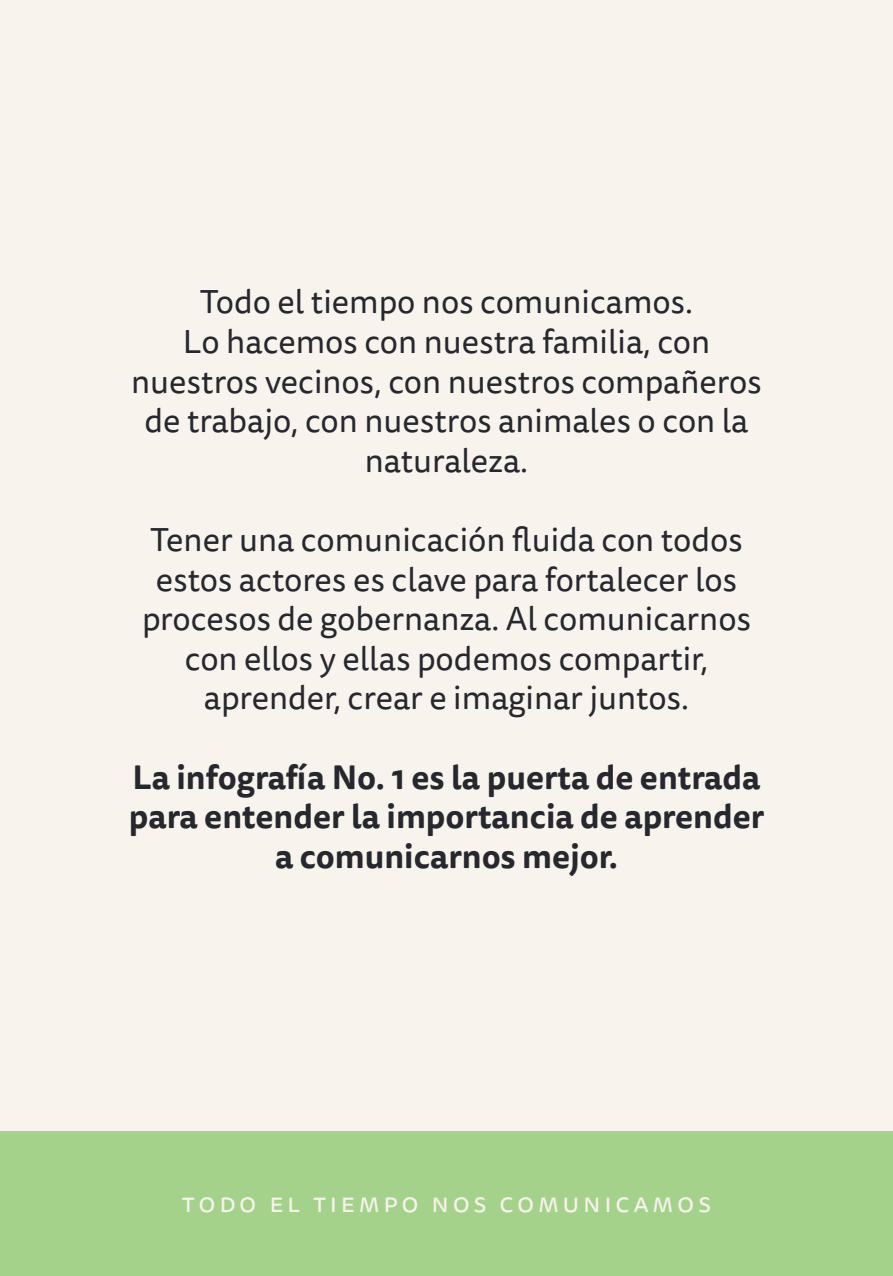
<style>
.page{position:relative;width:893px;height:1276px;background:#f8f3ed}
.page>*{position:absolute;margin:0;border:0;box-sizing:border-box;transform-origin:0 0}
.t1{font:33px/39.6px "Tisa Sans Pro";color:#26282e;text-align:center}
.t2{font:700 33px/39.6px "Tisa Sans Pro";color:#26282e;text-align:center}
.t3{font:27px "Tisa Sans Pro";letter-spacing:.14em;color:#f8f3ed}
</style>
<div class="page">
<div style="left:0;top:1131px;width:893px;height:145px;background:#a5d28a"></div>
<p class="t1" style="left:200px;top:283px;width:495px">Todo el tiempo nos comunicamos.</p>
<p class="t1" style="left:131px;top:322px;width:632px">Lo hacemos con nuestra familia, con nuestros vecinos, con nuestros compañeros de trabajo, con nuestros animales o con la naturaleza.</p>
<p class="t1" style="left:142px;top:520px;width:610px">Tener una comunicación fluida con todos estos actores es clave para fortalecer los procesos de gobernanza. Al comunicarnos con ellos y ellas podemos compartir, aprender, crear e imaginar juntos.</p>
<p class="t2" style="left:129px;top:757px;width:637px">La infografía No. 1 es la puerta de entrada para entender la importancia de aprender a comunicarnos mejor.</p>
<p class="t3" style="left:182px;top:1184px;width:531px">todo el tiempo nos comunicamos</p>
</div>
